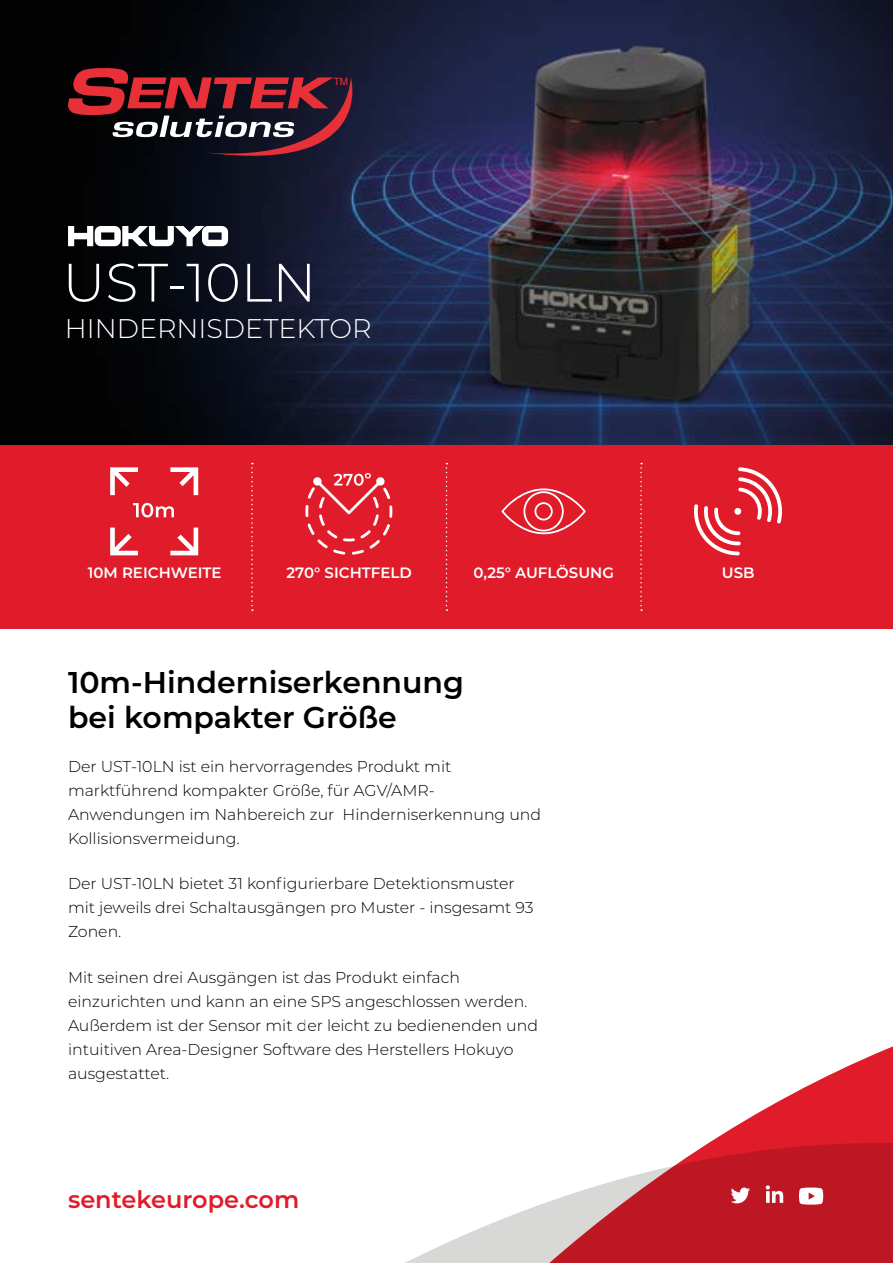
<style>
.page{position:relative;width:893px;height:1263px;background:#fff}
.page>*{position:absolute;margin:0;border:0;box-sizing:border-box;transform-origin:0 0}
.t1{font:300 54px "Montserrat";color:#fff}
.t2{font:600 30px/34.5px "Montserrat";color:#000}
.t3{font:300 27px "Montserrat";color:#fff}
.t4{font:600 24px "Montserrat";color:#e01c2a}
.t5{font:300 15.75px/24px "Montserrat";color:#000}
.t6{font:600 15px "Montserrat";color:#fff}
.t7{font:10.05px "Helvetica";color:#e73037}
</style>
<div class="page">
<div style="left:0;top:444px;width:893px;height:185px;background:#e01c2a"></div>
<svg style="left:251px;top:463px;width:2px;height:148px"></svg>
<svg style="left:446px;top:463px;width:1px;height:148px"></svg>
<svg style="left:640px;top:463px;width:2px;height:148px"></svg>
<img style="left:0;top:0;width:893px;height:444px">
<svg style="left:68px;top:226px;width:160px;height:20px"></svg>
<svg style="left:133px;top:503px;width:41px;height:14px"></svg>
<svg style="left:110px;top:467px;width:28px;height:28px"></svg>
<svg style="left:110px;top:528px;width:28px;height:27px"></svg>
<svg style="left:170px;top:528px;width:28px;height:27px"></svg>
<svg style="left:170px;top:467px;width:28px;height:28px"></svg>
<svg style="left:305px;top:473px;width:87px;height:82px"></svg>
<svg style="left:501px;top:488px;width:85px;height:46px"></svg>
<svg style="left:694px;top:467px;width:88px;height:88px"></svg>
<div style="left:734px;top:508px;width:7px;height:7px;background:#fff;border-radius:50%"></div>
<svg style="left:68px;top:68px;width:284px;height:88px;background:#50242d"></svg>
<svg style="left:405px;top:1046px;width:488px;height:217px"></svg>
<svg style="left:731px;top:1187px;width:19px;height:16px"></svg>
<svg style="left:766px;top:1185px;width:17px;height:18px"></svg>
<svg style="left:799px;top:1187px;width:24px;height:17px"></svg>
<p class="t7" style="left:334px;top:74px;width:16px">TM</p>
<h1 class="t1" style="left:63px;top:246px;width:255px">UST-10LN</h1>
<h3 class="t3" style="left:65px;top:310px;width:308px">HINDERNISDETEKTOR</h3>
<p class="t6" style="left:88px;top:562px;width:135px">10M REICHWEITE</p>
<p class="t6" style="left:287px;top:562px;width:127px">270° SICHTFELD</p>
<p class="t6" style="left:474px;top:562px;width:142px">0,25° AUFLÖSUNG</p>
<p class="t6" style="left:722px;top:562px;width:34px">USB</p>
<h2 class="t2" style="left:68px;top:664px;width:398px">10m-Hinderniserkennung bei kompakter Größe</h2>
<p class="t5" style="left:68px;top:754px;width:475px">Der UST-10LN ist ein hervorragendes Produkt mit marktführend kompakter Größe, für AGV/AMR-Anwendungen im Nahbereich zur Hinderniserkennung und Kollisionsvermeidung.</p>
<p class="t5" style="left:68px;top:871px;width:467px">Der UST-10LN bietet 31 konfigurierbare Detektionsmuster mit jeweils drei Schaltausgängen pro Muster - insgesamt 93<br>Zonen.</p>
<p class="t5" style="left:68px;top:965px;width:471px">Mit seinen drei Ausgängen ist das Produkt einfach einzurichten und kann an eine SPS angeschlossen werden.<br>Außerdem ist der Sensor mit der leicht zu bedienenden und intuitiven Area-Designer Software des Herstellers Hokuyo ausgestattet.</p>
<h3 class="t4" style="left:68px;top:1182px;width:233px">sentekeurope.com</h3>
</div>
